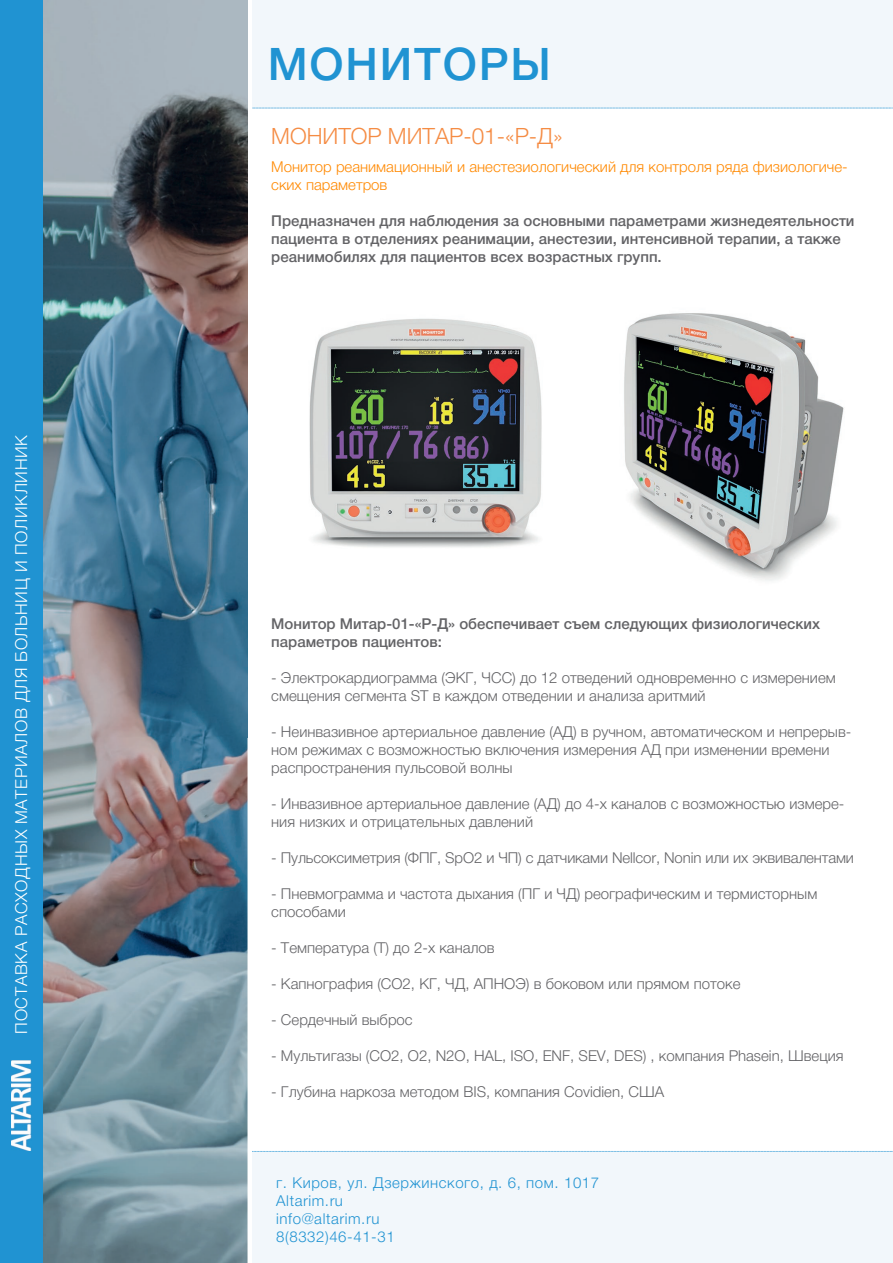
<style>
.page{position:relative;width:893px;height:1263px;background:#fff}
.page>*{position:absolute;margin:0;border:0;box-sizing:border-box;transform-origin:0 0}
.t1{font:500 45px "Helvetica Neue Cyr";letter-spacing:.04em;color:#2093d2}
.t2{font:300 22.5px "Helvetica Neue Cyr";color:#f58c44}
.t3{font:300 16.5px "Helvetica Neue Cyr";letter-spacing:.04em;color:#fff}
.t4{font:300 15px/18px "Helvetica Neue Cyr";color:#636366}
.t5{font:500 15px/18px "Helvetica Neue Cyr";color:#636366}
.t6{font:300 15px/18px "Helvetica Neue Cyr";color:#ff8900}
.t7{font:300 15px/18px "Helvetica Neue Cyr";letter-spacing:.04em;color:#2093d2}
</style>
<div class="page">
<img style="left:43px;top:0;width:204px;height:1263px">
<div style="left:252px;top:0;width:641px;height:108px;background:#f2f7fb"></div>
<div style="left:252px;top:1151px;width:641px;height:112px;background:#f2f7fb"></div>
<svg style="left:252px;top:108px;width:641px;height:1px"></svg>
<svg style="left:252px;top:1151px;width:641px;height:1px"></svg>
<div style="left:0;top:0;width:43px;height:1263px;background:#2093d2"></div>
<img style="left:11px;top:1060px;width:20px;height:91px">
<img style="left:309px;top:318px;width:233px;height:230px">
<img style="left:624px;top:313px;width:220px;height:268px">
<p class="t3" style="left:12px;top:1034px;width:600px;rotate:-90deg">ПОСТАВКА РАСХОДНЫХ МАТЕРИАЛОВ ДЛЯ БОЛЬНИЦ И ПОЛИКЛИНИК</p>
<h1 class="t1" style="left:268px;top:39px;width:285px">МОНИТОРЫ</h1>
<h2 class="t2" style="left:271px;top:124px;width:293px">МОНИТОР МИТАР-01-«Р-Д»</h2>
<p class="t6" style="left:271px;top:157px;width:578px">Монитор реанимационный и анестезиологический для контроля ряда физиологиче&shy;ских параметров</p>
<p class="t5" style="left:271px;top:211px;width:585px">Предназначен для наблюдения за основными параметрами жизнедеятельности пациента в отделениях реанимации, анестезии, интенсивной терапии, а также реанимобилях для пациентов всех возрастных групп.</p>
<p class="t5" style="left:271px;top:615px;width:550px">Монитор Митар-01-«Р-Д» обеспечивает съем следующих физиологических параметров пациентов:</p>
<p class="t4" style="left:271px;top:669px;width:566px">- Электрокардиограмма (ЭКГ, ЧСС) до 12 отведений одновременно с измерением смещения сегмента ST в каждом отведении и анализа аритмий</p>
<p class="t4" style="left:271px;top:723px;width:582px">- Неинвазивное артериальное давление (АД) в ручном, автоматическом и непрерыв&shy;ном режимах с возможностью включения измерения АД при изменении времени распространения пульсовой волны</p>
<p class="t4" style="left:271px;top:795px;width:575px">- Инвазивное артериальное давление (АД) до 4-х каналов с возможностью измере&shy;ния низких и отрицательных давлений</p>
<p class="t4" style="left:271px;top:849px;width:584px">- Пульсоксиметрия (ФПГ, SpO2 и ЧП) с датчиками Nellcor, Nonin или их эквивалентами</p>
<p class="t4" style="left:271px;top:885px;width:548px">- Пневмограмма и частота дыхания (ПГ и ЧД) реографическим и термисторным способами</p>
<p class="t4" style="left:271px;top:939px;width:225px">- Температура (Т) до 2-х каналов</p>
<p class="t4" style="left:271px;top:975px;width:471px">- Капнография (СО2, КГ, ЧД, АПНОЭ) в боковом или прямом потоке</p>
<p class="t4" style="left:271px;top:1011px;width:143px">- Сердечный выброс</p>
<p class="t4" style="left:271px;top:1047px;width:574px">- Мультигазы (СО2, О2, N2O, HAL, ISO, ENF, SEV, DES) , компания Phasein, Швеция</p>
<p class="t4" style="left:271px;top:1083px;width:394px">- Глубина наркоза методом BIS, компания Covidien, США</p>
<p class="t7" style="left:276px;top:1173px;width:324px">г. Киров, ул. Дзержинского, д. 6, пом. 1017<br>Altarim.ru<br>info@altarim.ru<br>8(8332)46-41-31</p>
</div>
